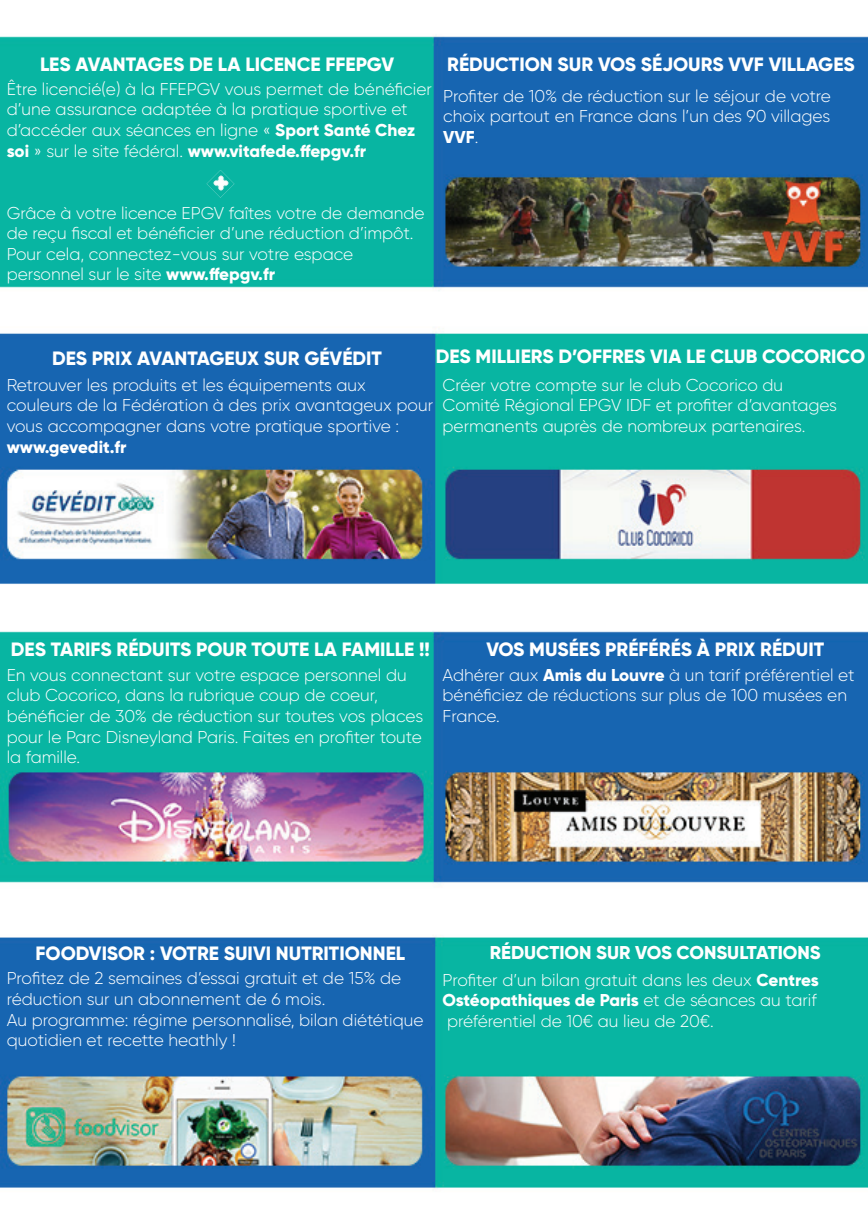
<style>
.page{position:relative;width:868px;height:1228px;background:#fff}
.page>*{position:absolute;margin:0;border:0;box-sizing:border-box;transform-origin:0 0}
.t1{font:800 19.25px "Gilroy";color:#fff}
.t2{font:800 18.55px "Gilroy";color:#fff}
.t3{font:300 17.15px/20.6px "Gilroy";color:#fff}
.t4{font:800 17.15px "Gilroy";color:#fff}
.s1{font-weight:800}
</style>
<div class="page">
<img style="left:0;top:36px;width:868px;height:1153px">
<img style="left:207px;top:170px;width:27px;height:28px">
<p class="t1" style="left:40px;top:52px;width:356px">LES AVANTAGES DE LA LICENCE FFEPGV</p>
<p class="t1" style="left:447px;top:52px;width:409px">RÉDUCTION SUR VOS SÉJOURS VVF VILLAGES</p>
<p class="t3" style="left:7px;top:78px;width:427px">Être licencié(e) à la FFEPGV vous permet de bénéficier d’une assurance adaptée à la pratique sportive et d’accéder aux séances en ligne « <span class="s1">Sport Santé Chez soi</span> » sur le site fédéral. <span class="s1">www.vitafede.ffepgv.fr</span></p>
<p class="t3" style="left:443px;top:85px;width:389px;text-align:justify">Profiter de 10% de réduction sur le séjour de votre choix partout en France dans l’un des 90 villages <span class="s1">VVF</span>.</p>
<p class="t3" style="left:7px;top:202px;width:419px">Grâce à votre licence EPGV faîtes votre de demande de reçu fiscal et bénéficier d’une réduction d’impôt.<br>Pour cela, connectez-vous sur votre espace personnel sur le site <span class="s1">www.ffepgv.fr</span></p>
<p class="t1" style="left:52px;top:346px;width:331px">DES PRIX AVANTAGEUX SUR GÉVÉDIT</p>
<p class="t1" style="left:436px;top:344px;width:431px">DES MILLIERS D’OFFRES VIA LE CLUB COCORICO</p>
<p class="t3" style="left:7px;top:374px;width:428px">Retrouver les produits et les équipements aux couleurs de la Fédération à des prix avantageux pour vous accompagner dans votre pratique sportive :</p>
<p class="t4" style="left:7px;top:436px;width:121px">www.gevedit.fr</p>
<p class="t3" style="left:442px;top:374px;width:396px">Créer votre compte sur le club Cocorico du<br>Comité Régional EPGV IDF et profiter d’avantages permanents auprès de nombreux partenaires.</p>
<p class="t1" style="left:11px;top:637px;width:420px">DES TARIFS RÉDUITS POUR TOUTE LA FAMILLE !!</p>
<p class="t1" style="left:486px;top:637px;width:339px">VOS MUSÉES PRÉFÉRÉS À PRIX RÉDUIT</p>
<p class="t3" style="left:7px;top:664px;width:418px">En vous connectant sur votre espace personnel du club Cocorico, dans la rubrique coup de coeur, bénéficier de 30% de réduction sur toutes vos places pour le Parc Disneyland Paris. Faites en profiter toute la famille.</p>
<p class="t3" style="left:442px;top:664px;width:413px">Adhérer aux <span class="s1">Amis du Louvre</span> à un tarif préférentiel et bénéficiez de réductions sur plus de 100 musées en<br>France.</p>
<p class="t1" style="left:36px;top:941px;width:371px">FOODVISOR : VOTRE SUIVI NUTRITIONNEL</p>
<p class="t2" style="left:490px;top:941px;width:332px">RÉDUCTION SUR VOS CONSULTATIONS</p>
<p class="t3" style="left:7px;top:968px;width:418px">Profitez de 2 semaines d’essai gratuit et de 15% de réduction sur un abonnement de 6 mois.<br>Au programme: régime personnalisé, bilan diététique quotidien et recette heathly !</p>
<p class="t3" style="left:442px;top:969px;width:378px">Profiter d’un bilan gratuit dans les deux <span class="s1">Centres<br>Ostéopathiques de Paris</span> et de séances au tarif préférentiel de 10€ au lieu de 20€.</p>
</div>
